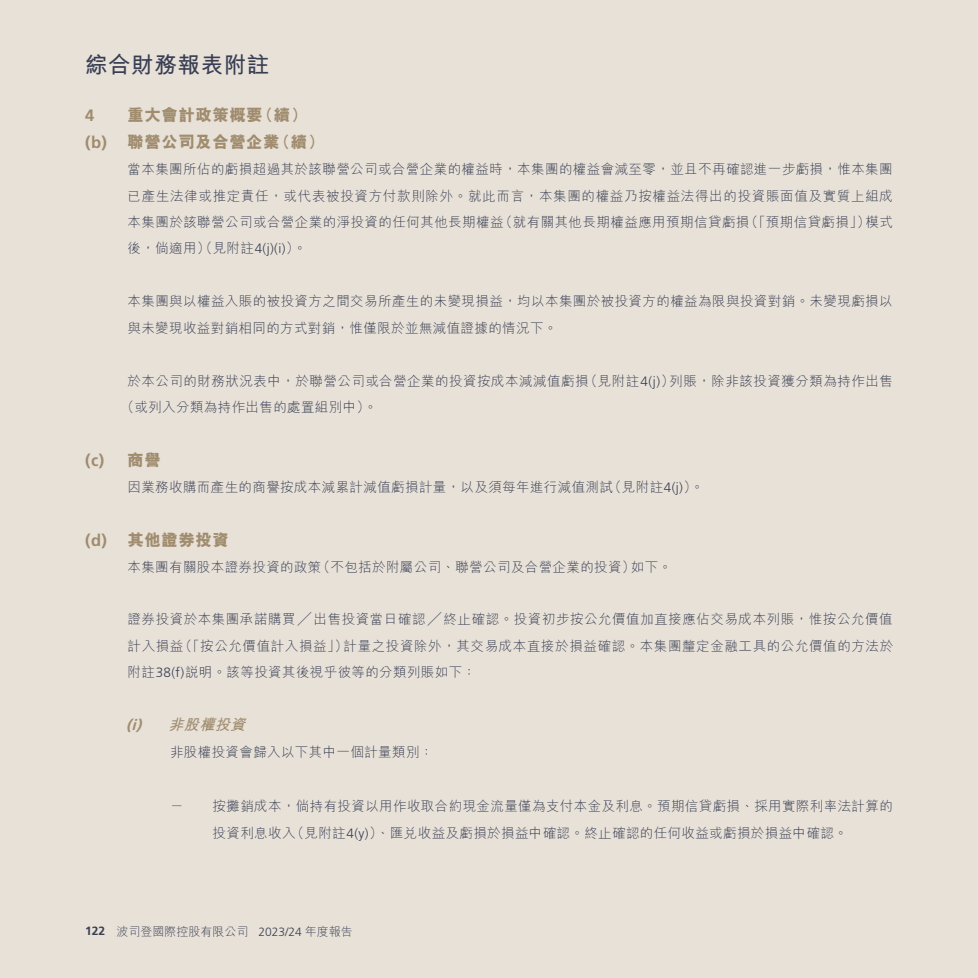
<style>
.page{position:relative;width:978px;height:978px;background:#e8e1d8}
.page>*{position:absolute;margin:0;border:0;box-sizing:border-box;transform-origin:0 0}
.t1{font:700 22.5px "M Hei HK";letter-spacing:.03em;color:#383e53}
.t2{font:800 16.5px/27px "M Hei HK";letter-spacing:.03em;color:#a08c6e}
.t3{font:700 16.5px "Frutiger LT Std";color:#a08c6e}
.t4{font:italic 700 15px "M Hei HK";color:#a08c6e}
.t5{font:300 13.5px/26.2px "M Hei HK";letter-spacing:.03em;color:#383e53}
.t6{font:300 12px "M Hei HK";color:#383e53}
.s1{font-family:"Frutiger LT Std";font-weight:700}
.s2{font-family:"Frutiger LT Std"}
.s3{font-family:"M Hei HK";font-weight:800}
</style>
<div class="page">
<h1 class="t1" style="left:85px;top:49px;width:186px">綜合財務報表附註</h1>
<p class="t3" style="left:85px;top:106px;width:11px">4</p>
<p class="t2" style="left:85px;top:102px;width:241px;text-indent:43px">重大會計政策概要（續）<span class="s1">(b)</span> 聯營公司及合營企業（續）</p>
<p class="t5" style="left:128px;top:156px;width:767px;text-align:justify">當本集團所佔的虧損超過其於該聯營公司或合營企業的權益時，本集團的權益會減至零，並且不再確認進一步虧損，惟本集團已產生法律或推定責任，或代表被投資方付款則除外。就此而言，本集團的權益乃按權益法得出的投資賬面值及實質上組成本集團於該聯營公司或合營企業的淨投資的任何其他長期權益（就有關其他長期權益應用預期信貸虧損（「預期信貸虧損」）模式後，倘適用）（見附註<span class="s2">4(j)(i)</span>）。</p>
<p class="t5" style="left:128px;top:288px;width:767px">本集團與以權益入賬的被投資方之間交易所產生的未變現損益，均以本集團於被投資方的權益為限與投資對銷。未變現虧損以與未變現收益對銷相同的方式對銷，惟僅限於並無減值證據的情況下。</p>
<p class="t5" style="left:121px;top:367px;width:774px;text-indent:7px">於本公司的財務狀況表中，於聯營公司或合營企業的投資按成本減減值虧損（見附註<span class="s2">4(j)</span>）列賬，除非該投資獲分類為持作出售（或列入分類為持作出售的處置組別中）。</p>
<p class="t3" style="left:85px;top:451px;width:77px">(c) <span class="s3">商譽</span></p>
<p class="t5" style="left:128px;top:474px;width:578px">因業務收購而產生的商譽按成本減累計減值虧損計量，以及須每年進行減值測試（見附註<span class="s2">4(j)</span>）。</p>
<p class="t2" style="left:85px;top:526px;width:145px"><span class="s1">(d)</span> 其他證券投資</p>
<p class="t5" style="left:128px;top:554px;width:546px">本集團有關股本證券投資的政策（不包括於附屬公司、聯營公司及合營企業的投資）如下。</p>
<p class="t5" style="left:128px;top:606px;width:767px;text-align:justify">證券投資於本集團承諾購買╱出售投資當日確認╱終止確認。投資初步按公允價值加直接應佔交易成本列賬，惟按公允價值計入損益（「按公允價值計入損益」）計量之投資除外，其交易成本直接於損益確認。本集團釐定金融工具的公允價值的方法於附註<span class="s2">38(f)</span>說明。該等投資其後視乎彼等的分類列賬如下：</p>
<p class="t4" style="left:126px;top:714px;width:126px"><span class="s2">(i)</span> 非股權投資</p>
<p class="t5" style="left:170px;top:739px;width:265px">非股權投資會歸入以下其中一個計量類別：</p>
<p class="t5" style="left:170px;top:793px;width:15px">－</p>
<p class="t5" style="left:213px;top:792px;width:682px;line-height:27px">按攤銷成本，倘持有投資以用作收取合約現金流量僅為支付本金及利息。預期信貸虧損、採用實際利率法計算的投資利息收入（見附註<span class="s2">4(y)</span>）、匯兌收益及虧損於損益中確認。終止確認的任何收益或虧損於損益中確認。</p>
<p class="t6" style="left:85px;top:925px;width:269px"><span class="s1">122</span> 波司登國際控股有限公司 <span class="s2">2023/24</span> 年度報告</p>
</div>
